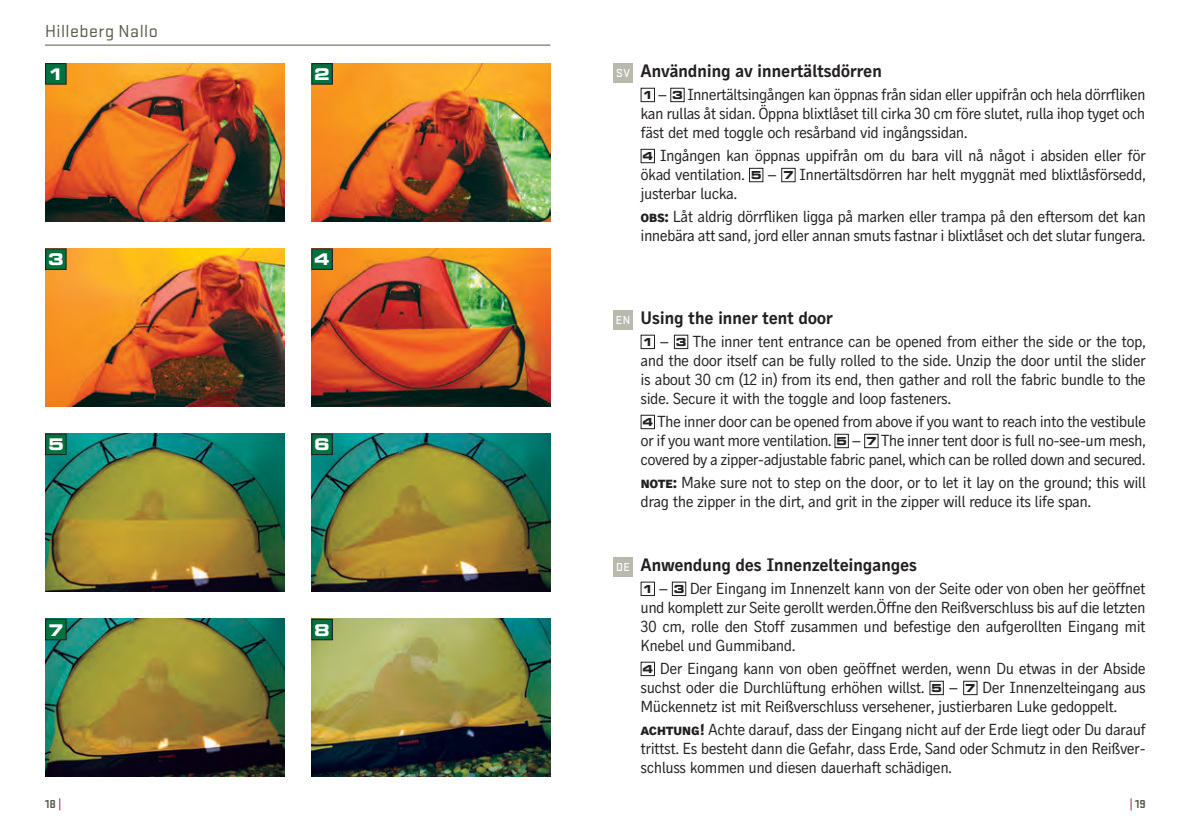
<style>
.page{position:relative;width:1191px;height:840px;background:#fff}
.page>*{position:absolute;margin:0;border:0;box-sizing:border-box;transform-origin:0 0}
.t1{font:18px "Skopex Gothic Bld";letter-spacing:-.025em;color:#231f20}
.t2{font:18px "Stratum 1";letter-spacing:.025em;color:#585747}
.t3{font:16px/19px "Skopex Gothic";letter-spacing:-.035em;color:#231f20;text-align:justify}
.t4{font:700 expanded 16px "Square 721 BT";color:#fff}
.t5{font:700 12px "Stratum No 1";color:#585747}
.t6{font:500 12px "Stratum 1";color:#fff}
.s1{font-family:"Square 721 BT";font-weight:700;font-stretch:expanded;font-size:11px}
.s2{font-family:"Skopex Gothic Ebo Caps"}
.s3{color:#a70432}
</style>
<div class="page">
<hr style="left:45px;top:45px;width:505px;height:1px;background:#585747">
<div style="left:613px;top:63px;width:19px;height:19px;background:#bab9ad"></div>
<div style="left:613px;top:310px;width:19px;height:19px;background:#bab9ad"></div>
<div style="left:613px;top:556px;width:19px;height:19px;background:#bab9ad"></div>
<img style="left:45px;top:63px;width:239px;height:158px">
<div style="left:46px;top:64px;width:20px;height:20px;background:#00723f"></div>
<div style="left:45px;top:63px;width:22px;height:22px;border:1px solid #231f20"></div>
<img style="left:311px;top:63px;width:239px;height:158px">
<div style="left:312px;top:64px;width:20px;height:20px;background:#00723f"></div>
<div style="left:311px;top:63px;width:22px;height:22px;border:1px solid #231f20"></div>
<img style="left:45px;top:248px;width:239px;height:158px">
<div style="left:46px;top:249px;width:20px;height:20px;background:#00723f"></div>
<div style="left:45px;top:248px;width:22px;height:22px;border:1px solid #231f20"></div>
<img style="left:311px;top:248px;width:239px;height:158px">
<div style="left:312px;top:249px;width:20px;height:20px;background:#00723f"></div>
<div style="left:311px;top:248px;width:22px;height:22px;border:1px solid #231f20"></div>
<img style="left:45px;top:433px;width:239px;height:158px">
<img style="left:311px;top:433px;width:239px;height:158px">
<img style="left:311px;top:618px;width:239px;height:158px">
<img style="left:45px;top:618px;width:239px;height:158px">
<div style="left:46px;top:434px;width:20px;height:20px;background:#00723f"></div>
<div style="left:45px;top:433px;width:22px;height:22px;border:1px solid #231f20"></div>
<div style="left:312px;top:434px;width:20px;height:20px;background:#00723f"></div>
<div style="left:311px;top:433px;width:22px;height:22px;border:1px solid #231f20"></div>
<div style="left:46px;top:619px;width:20px;height:20px;background:#00723f"></div>
<div style="left:45px;top:618px;width:22px;height:22px;border:1px solid #231f20"></div>
<div style="left:312px;top:619px;width:20px;height:20px;background:#00723f"></div>
<div style="left:311px;top:618px;width:22px;height:22px;border:1px solid #231f20"></div>
<div style="left:672px;top:581px;width:14px;height:14px;border:1px solid #231f20"></div>
<div style="left:963px;top:680px;width:14px;height:14px;border:1px solid #231f20"></div>
<div style="left:640px;top:88px;width:15px;height:14px;border:1px solid #231f20"></div>
<div style="left:670px;top:88px;width:14px;height:14px;border:1px solid #231f20"></div>
<div style="left:640px;top:149px;width:15px;height:14px;border:1px solid #231f20"></div>
<div style="left:749px;top:168px;width:14px;height:14px;border:1px solid #231f20"></div>
<div style="left:781px;top:168px;width:14px;height:14px;border:1px solid #231f20"></div>
<div style="left:640px;top:334px;width:15px;height:15px;border:1px solid #231f20"></div>
<div style="left:674px;top:334px;width:14px;height:15px;border:1px solid #231f20"></div>
<div style="left:640px;top:414px;width:15px;height:15px;border:1px solid #231f20"></div>
<div style="left:834px;top:433px;width:15px;height:15px;border:1px solid #231f20"></div>
<div style="left:864px;top:433px;width:14px;height:15px;border:1px solid #231f20"></div>
<p class="t2" style="left:45px;top:21px;width:114px">Hilleberg Nallo</p>
<p class="t4" style="left:48px;top:65px;width:17px">1</p>
<p class="t4" style="left:314px;top:65px;width:17px">2</p>
<p class="t4" style="left:48px;top:250px;width:17px">3</p>
<p class="t4" style="left:314px;top:250px;width:17px">4</p>
<p class="t4" style="left:48px;top:435px;width:17px">5</p>
<p class="t4" style="left:314px;top:435px;width:17px">6</p>
<p class="t4" style="left:48px;top:620px;width:17px">7</p>
<p class="t4" style="left:314px;top:620px;width:17px">8</p>
<p class="t6" style="left:616px;top:67px;width:15px">SV</p>
<p class="t1" style="left:640px;top:60px;width:243px">Användning av innertältsdörren</p>
<p class="t3" style="left:640px;top:85px;width:506px"><span class="s1">1</span> – <span class="s1">3</span> Innertältsingången kan öppnas från sidan eller uppifrån och hela dörrfliken kan rullas åt sidan. Öppna blixtlåset till cirka 30 cm före slutet, rulla ihop tyget och fäst det med toggle och resårband vid ingångssidan.</p>
<p class="t3" style="left:640px;top:146px;width:507px"><span class="s1">4</span> Ingången kan öppnas uppifrån om du bara vill nå något i absiden eller för ökad ventilation. <span class="s1">5</span> – <span class="s1">7</span> Innertältsdörren har helt myggnät med blixtlåsförsedd, justerbar lucka.</p>
<p class="t3" style="left:640px;top:207px;width:507px"><span class="s2">obs:</span> Låt aldrig dörrfliken ligga på marken eller trampa på den eftersom det kan innebära att sand, jord eller annan smuts fastnar i blixtlåset och det slutar fungera.</p>
<p class="t6" style="left:616px;top:313px;width:16px">EN</p>
<p class="t1" style="left:640px;top:306px;width:194px">Using the inner tent door</p>
<p class="t3" style="left:640px;top:331px;width:507px"><span class="s1">1</span> – <span class="s1">3</span> The inner tent entrance can be opened from either the side or the top, and the door itself can be fully rolled to the side. Unzip the door until the slider is about 30 cm (12 in) from its end, then gather and roll the fabric bundle to the side. Secure it with the toggle and loop fasteners.</p>
<p class="t3" style="left:640px;top:411px;width:507px"><span class="s1">4</span> The inner door can be opened from above if you want to reach into the vestibule or if you want more ventilation. <span class="s1">5</span> – <span class="s1">7</span> The inner tent door is full no-see-um mesh, covered by a zipper-adjustable fabric panel, which can be rolled down and secured.</p>
<p class="t3" style="left:640px;top:472px;width:507px"><span class="s2">note:</span> Make sure not to step on the door, or to let it lay on the ground; this will drag the zipper in the dirt, and grit in the zipper will reduce its life span.</p>
<p class="t6" style="left:616px;top:560px;width:15px">DE</p>
<p class="t1" style="left:640px;top:553px;width:278px">Anwendung des Innenzelteinganges</p>
<p class="t3" style="left:640px;top:578px;width:507px"><span class="s1">1</span> – <span class="s1">3</span> Der Eingang im Innenzelt kann von der Seite oder von oben her geöffnet und komplett zur Seite gerollt werden.Öffne den Reißverschluss bis auf die letzten 30 cm, rolle den Stoff zusammen und befestige den aufgerollten Eingang mit Knebel und Gummiband.</p>
<p class="t3" style="left:640px;top:658px;width:507px"><span class="s1">4</span> Der Eingang kann von oben geöffnet werden, wenn Du etwas in der Abside suchst oder die Durchlüftung erhöhen willst. <span class="s1">5</span> – <span class="s1">7</span> Der Innenzelteingang aus Mückennetz ist mit Reißverschluss versehener, justierbaren Luke gedoppelt.</p>
<p class="t3" style="left:640px;top:719px;width:507px"><span class="s2">achtung!</span> Achte darauf, dass der Eingang nicht auf der Erde liegt oder Du darauf trittst. Es besteht dann die Gefahr, dass Erde, Sand oder Schmutz in den Reißver&shy;schluss kommen und diesen dauerhaft schädigen.</p>
<p class="t5" style="left:45px;top:796px;width:18px">18 <span class="s3">|</span></p>
<p class="t5" style="left:1129px;top:796px;width:18px"><span class="s3">|</span> 19</p>
</div>
